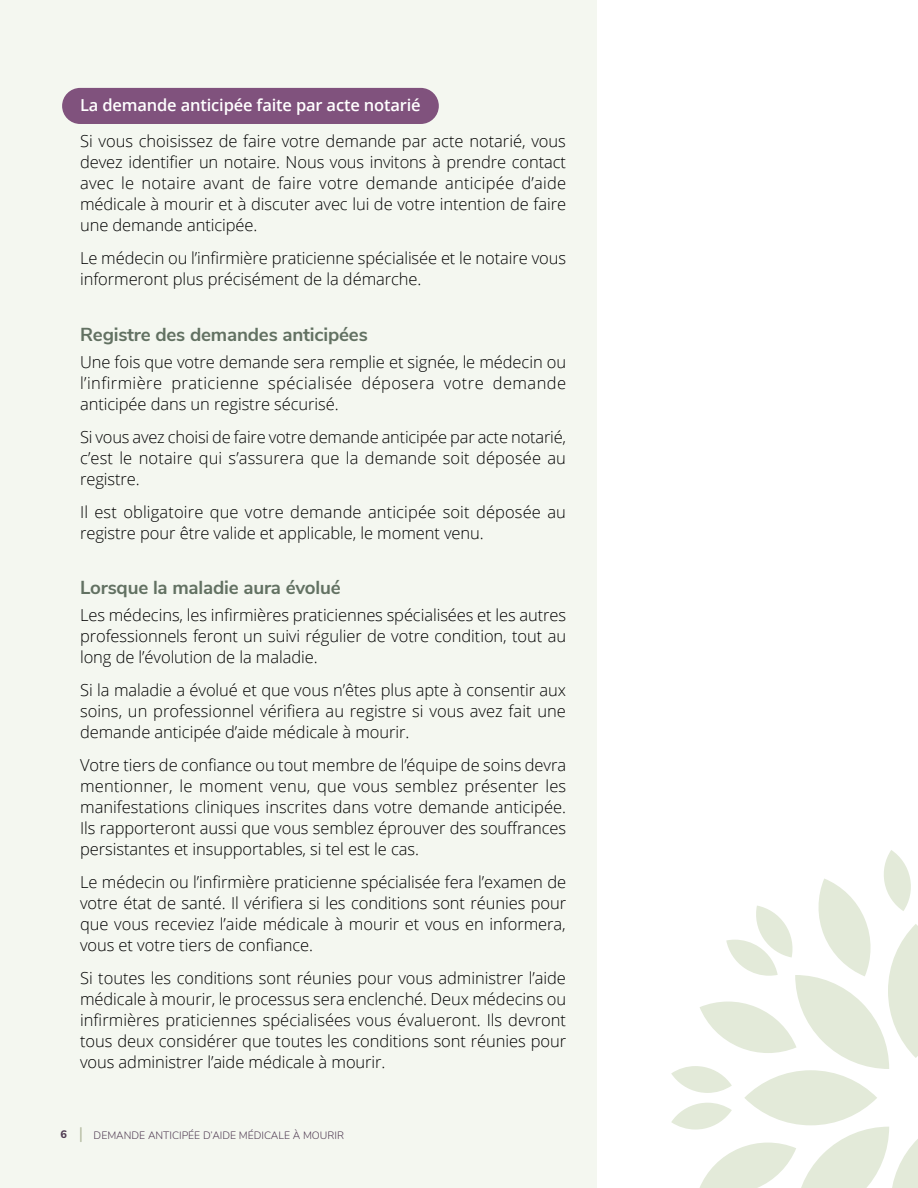
<style>
.page{position:relative;width:918px;height:1188px;background:#fff}
.page>*{position:absolute;margin:0;border:0;box-sizing:border-box;transform-origin:0 0}
.t1{font:700 18.75px "Nunito Sans";letter-spacing:-.01em;color:#627162}
.t2{font:300 16.5px/21px "Open Sans";letter-spacing:-.005em;color:#000;text-align:justify}
.t3{font:600 16.5px "Open Sans";letter-spacing:-.01em;color:#fff}
.t4{font:300 10.5px "Nunito";color:#503b52}
.s1{font-weight:800;font-size:10.8px}
.s2{font-weight:400;font-size:16.5px;color:#b3baa0}
</style>
<div class="page">
<div style="left:0;top:0;width:597px;height:1188px;background:#f4f7f0"></div>
<div style="left:62px;top:88px;width:377px;height:36px;background:#80527d;border-radius:18px"></div>
<div style="left:744px;top:1070px;width:133px;height:55px;background:#e3ead9;border-radius:50%"></div>
<svg style="left:671px;top:850px;width:247px;height:243px"></svg>
<svg style="left:671px;top:1103px;width:247px;height:85px"></svg>
<h4 class="t3" style="left:80px;top:94px;width:342px">La demande anticipée faite par acte notarié</h4>
<p class="t2" style="left:80px;top:130px;width:488px">Si vous choisissez de faire votre demande par acte notarié, vous devez identifier un notaire. Nous vous invitons à prendre contact avec le notaire avant de faire votre demande anticipée d’aide médicale à mourir et à discuter avec lui de votre intention de faire une demande anticipée.</p>
<p class="t2" style="left:80px;top:247px;width:488px">Le médecin ou l’infirmière praticienne spécialisée et le notaire vous informeront plus précisément de la démarche.</p>
<h3 class="t1" style="left:80px;top:320px;width:289px">Registre des demandes anticipées</h3>
<p class="t2" style="left:80px;top:351px;width:488px">Une fois que votre demande sera remplie et signée, le médecin ou l’infirmière praticienne spécialisée déposera votre demande anticipée dans un registre sécurisé.</p>
<p class="t2" style="left:80px;top:426px;width:488px">Si vous avez choisi de faire votre demande anticipée par acte notarié, c’est le notaire qui s’assurera que la demande soit déposée au registre.</p>
<p class="t2" style="left:80px;top:501px;width:487px">Il est obligatoire que votre demande anticipée soit déposée au registre pour être valide et applicable, le moment venu.</p>
<h3 class="t1" style="left:80px;top:574px;width:262px">Lorsque la maladie aura évolué</h3>
<p class="t2" style="left:80px;top:604px;width:488px">Les médecins, les infirmières praticiennes spécialisées et les autres professionnels feront un suivi régulier de votre condition, tout au long de l’évolution de la maladie.</p>
<p class="t2" style="left:80px;top:679px;width:488px">Si la maladie a évolué et que vous n’êtes plus apte à consentir aux soins, un professionnel vérifiera au registre si vous avez fait une demande anticipée d’aide médicale à mourir.</p>
<p class="t2" style="left:80px;top:754px;width:488px">Votre tiers de confiance ou tout membre de l’équipe de soins devra mentionner, le moment venu, que vous semblez présenter les manifestations cliniques inscrites dans votre demande anticipée.<br>Ils rapporteront aussi que vous semblez éprouver des souffrances persistantes et insupportables, si tel est le cas.</p>
<p class="t2" style="left:80px;top:871px;width:488px">Le médecin ou l’infirmière praticienne spécialisée fera l’examen de votre état de santé. Il vérifiera si les conditions sont réunies pour que vous receviez l’aide médicale à mourir et vous en informera, vous et votre tiers de confiance.</p>
<p class="t2" style="left:80px;top:967px;width:488px">Si toutes les conditions sont réunies pour vous administrer l’aide médicale à mourir, le processus sera enclenché. Deux médecins ou infirmières praticiennes spécialisées vous évalueront. Ils devront tous deux considérer que toutes les conditions sont réunies pour vous administrer l’aide médicale à mourir.</p>
<p class="t4" style="left:60px;top:1128px;width:285px"><span class="s1">6</span> <span class="s2">|</span> DEMANDE ANTICIPÉE D’AIDE MÉDICALE À MOURIR</p>
</div>
